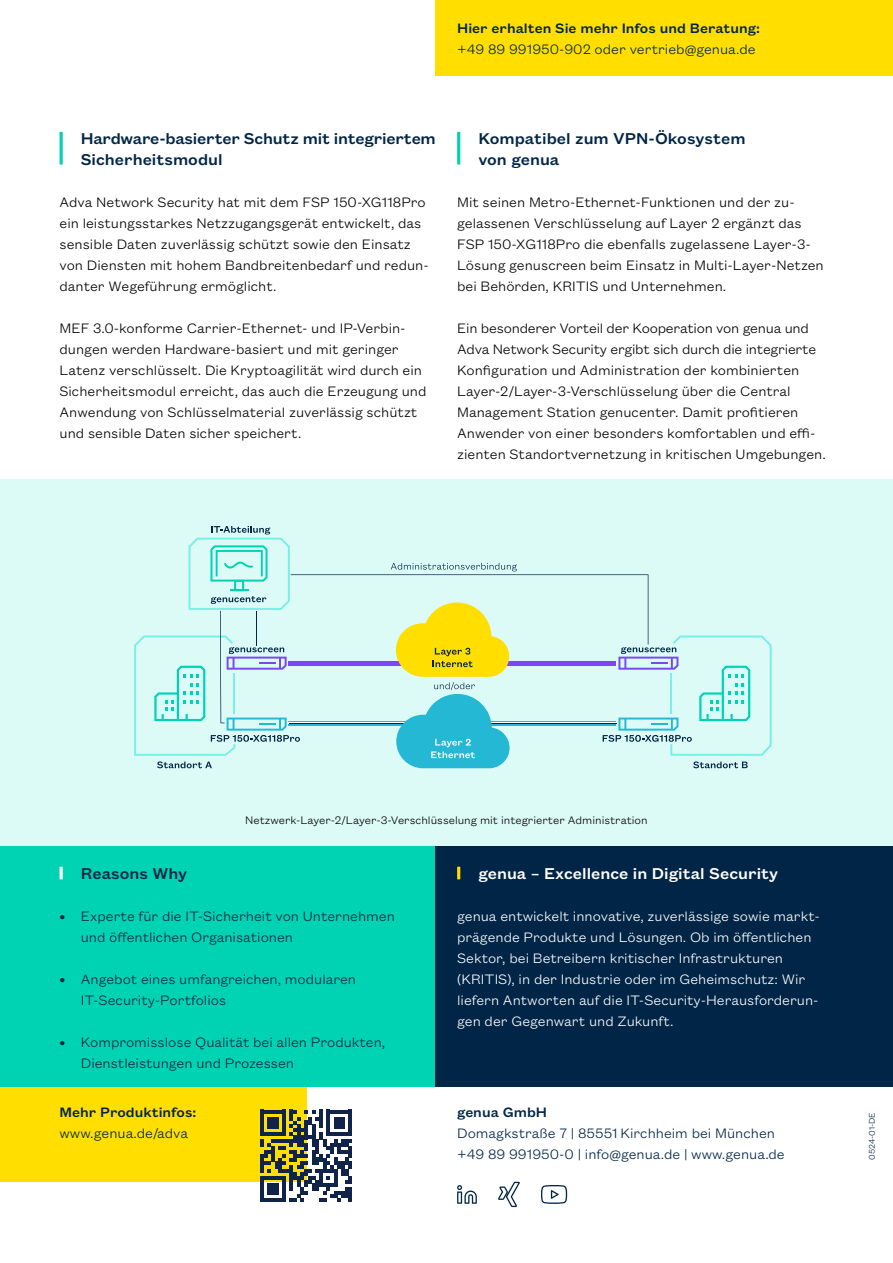
<style>
.page{position:relative;width:893px;height:1263px;background:#fff}
.page>*{position:absolute;margin:0;border:0;box-sizing:border-box;transform-origin:0 0}
.t1{font:500 17.25px/21px "Founders Grotesk Text";color:#002547}
.t2{font:500 17.25px "Founders Grotesk Text";color:#fff}
.t3{font:300 15px/21px "Founders Grotesk Text";color:#000}
.t4{font:300 15px/21px "Founders Grotesk Text";color:#002547}
.t5{font:300 15px/21px "Founders Grotesk Text";color:#fff}
.t6{font:500 15px "Founders Grotesk Text";color:#002547}
.t7{font:300 12px "Founders Grotesk Text";color:#000}
.t8{font:300 9px "Founders Grotesk Text";color:#002547}
.s1{font-weight:500}
</style>
<div class="page">
<div style="left:0;top:1086px;width:306px;height:96px;background:#ffde00"></div>
<div style="left:0;top:846px;width:436px;height:240px;background:#00d3b3"></div>
<div style="left:436px;top:846px;width:457px;height:240px;background:#002547"></div>
<div style="left:0;top:480px;width:893px;height:366px;background:#dcfbf7"></div>
<div style="left:436px;top:0;width:457px;height:75px;background:#ffde00"></div>
<svg style="left:260px;top:1110px;width:92px;height:92px"></svg>
<svg style="left:541px;top:1185px;width:26px;height:19px"></svg>
<svg style="left:457px;top:1185px;width:20px;height:19px"></svg>
<svg style="left:498px;top:1182px;width:22px;height:25px"></svg>
<hr style="left:60px;top:132px;width:3px;height:33px;background:#00d3b3">
<hr style="left:457px;top:132px;width:3px;height:33px;background:#00d3b3">
<svg style="left:60px;top:867px;width:3px;height:12px"></svg>
<svg style="left:457px;top:867px;width:3px;height:12px"></svg>
<svg style="left:134px;top:526px;width:638px;height:242px"></svg>
<hr style="left:670px;top:673px;width:2px;height:41px;background:#78f0e4">
<p class="t6" style="left:457px;top:18px;width:304px">Hier erhalten Sie mehr Infos und Beratung:</p>
<p class="t4" style="left:457px;top:37px;width:300px">+49 89 991950-902 oder vertrieb@genua.de</p>
<p class="t1" style="left:81px;top:126px;width:357px">Hardware-basierter Schutz mit integriertem<br>Sicherheitsmodul</p>
<p class="t3" style="left:60px;top:190px;width:371px">Adva Network Security hat mit dem FSP 150-XG118Pro ein leistungsstarkes Netzzugangsgerät entwickelt, das sensible Daten zuverlässig schützt sowie den Einsatz von Diensten mit hohem Bandbreitenbedarf und redun&shy;danter Wegeführung ermöglicht.</p>
<p class="t3" style="left:60px;top:316px;width:369px">MEF 3.0-konforme Carrier-Ethernet- und IP-Verbin&shy;dungen werden Hardware-basiert und mit geringer Latenz verschlüsselt. Die Kryptoagilität wird durch ein Sicherheitsmodul erreicht, das auch die Erzeugung und Anwendung von Schlüsselmaterial zuverlässig schützt und sensible Daten sicher speichert.</p>
<p class="t1" style="left:478px;top:126px;width:269px">Kompatibel zum VPN-Ökosystem von genua</p>
<p class="t3" style="left:457px;top:190px;width:368px">Mit seinen Metro-Ethernet-Funktionen und der zu&shy;gelassenen Verschlüsselung auf Layer 2 ergänzt das FSP 150-XG118Pro die ebenfalls zugelassene Layer-3- Lösung genuscreen beim Einsatz in Multi-Layer-Netzen bei Behörden, KRITIS und Unternehmen.</p>
<p class="t3" style="left:457px;top:316px;width:370px">Ein besonderer Vorteil der Kooperation von genua und Adva Network Security ergibt sich durch die integrierte Konfiguration und Administration der kombinierten Layer-2/Layer-3-Verschlüsselung über die Central Management Station genucenter. Damit profitieren Anwender von einer besonders komfortablen und effi&shy;zienten Standortvernetzung in kritischen Umgebungen.</p>
<p class="t7" style="left:245px;top:812px;width:404px">Netzwerk-Layer-2/Layer-3-Verschlüsselung mit integrierter Administration</p>
<p class="t1" style="left:81px;top:861px;width:108px">Reasons Why</p>
<p class="t4" style="left:81px;top:904px;width:316px;text-indent:-21px"><span class="s1">•</span> Experte für die IT-Sicherheit von Unternehmen und öffentlichen Organisationen</p>
<p class="t4" style="left:81px;top:967px;width:277px;text-indent:-21px"><span class="s1">•</span> Angebot eines umfangreichen, modularen<br>IT-Security-Portfolios</p>
<p class="t4" style="left:81px;top:1030px;width:306px;text-indent:-21px"><span class="s1">•</span> Kompromisslose Qualität bei allen Produkten,<br>Dienstleistungen und Prozessen</p>
<p class="t6" style="left:60px;top:1102px;width:138px">Mehr Produktinfos:</p>
<p class="t4" style="left:60px;top:1122px;width:130px">www.genua.de/adva</p>
<p class="t2" style="left:478px;top:861px;width:301px">genua – Excellence in Digital Security</p>
<p class="t5" style="left:457px;top:904px;width:364px">genua entwickelt innovative, zuverlässige sowie markt&shy;prägende Produkte und Lösungen. Ob im öffentlichen Sektor, bei Betreibern kritischer Infrastrukturen (KRITIS), in der Industrie oder im Geheimschutz: Wir liefern Antworten auf die IT-Security-Herausforderun&shy;gen der Gegenwart und Zukunft.</p>
<p class="t6" style="left:457px;top:1102px;width:92px">genua GmbH</p>
<p class="t4" style="left:457px;top:1122px;width:329px">Domagkstraße 7 | 85551 Kirchheim bei München +49 89 991950-0 | info@genua.de | www.genua.de</p>
<p class="t8" style="left:866px;top:1160px;width:49px;rotate:-90deg">0524-01-DE</p>
</div>
